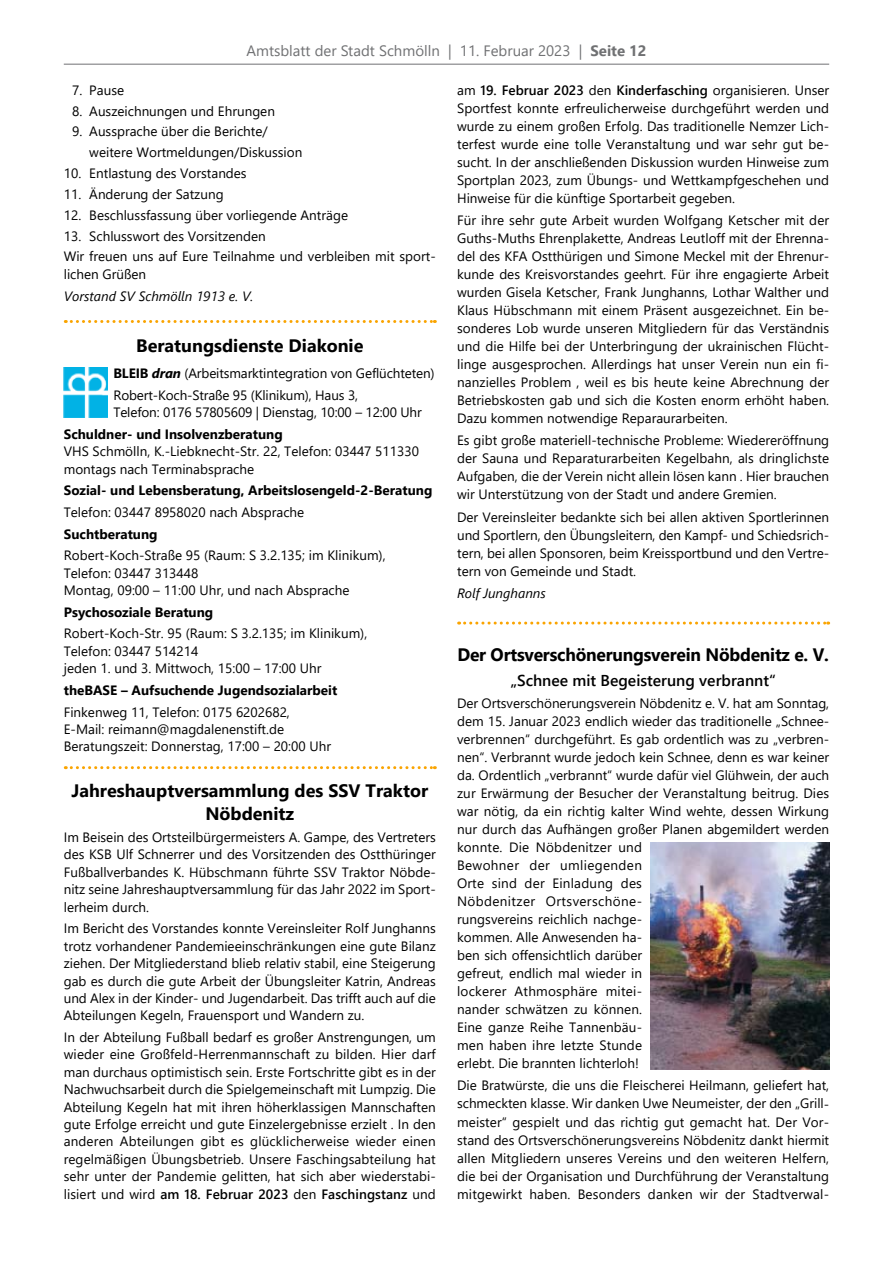
<style>
.page{position:relative;width:893px;height:1263px;background:#fff}
.page>*{position:absolute;margin:0;border:0;box-sizing:border-box;transform-origin:0 0}
.t1{font:700 18px/23.7px "Segoe UI";color:#000;text-align:center}
.t2{font:600 15.75px "Segoe UI";color:#000}
.t3{font:15px "Segoe UI";color:#707173}
.t4{font:13.5px/18px "Segoe UI";color:#000}
.t5{font:700 13.5px "Segoe UI";color:#000}
.t6{font:italic 13.5px "Segoe UI";color:#000}
.s1{font-weight:700}
.s2{font-weight:700;font-style:italic}
.s3{font-weight:600}
</style>
<div class="page">
<hr style="left:64px;top:64px;width:765px;height:1px;background:#707173">
<svg style="left:65px;top:320px;width:370px;height:3px"></svg>
<svg style="left:459px;top:621px;width:370px;height:3px"></svg>
<img style="left:64px;top:368px;width:43px;height:50px">
<img style="left:651px;top:842px;width:178px;height:227px">
<svg style="left:65px;top:766px;width:370px;height:3px"></svg>
<p class="t3" style="left:246px;top:36px;width:400px">Amtsblatt der Stadt Schmölln | 11. Februar 2023 | <span class="s1">Seite 12</span></p>
<p class="t4" style="left:72px;top:80px;width:53px">7. Pause</p>
<p class="t4" style="left:72px;top:101px;width:204px">8. Auszeichnungen und Ehrungen</p>
<p class="t4" style="left:89px;top:120px;width:215px;line-height:20.9px;text-indent:-17px">9. Aussprache über die Berichte/ weitere Wortmeldungen/Diskussion</p>
<p class="t4" style="left:64px;top:163px;width:184px">10. Entlastung des Vorstandes</p>
<p class="t4" style="left:64px;top:184px;width:161px">11. Änderung der Satzung</p>
<p class="t4" style="left:64px;top:205px;width:286px">12. Beschlussfassung über vorliegende Anträge</p>
<p class="t4" style="left:64px;top:224px;width:374px;line-height:20.9px">13. Schlusswort des Vorsitzenden<br>Wir freuen uns auf Eure Teilnahme und verbleiben mit sport-</p>
<p class="t4" style="left:64px;top:264px;width:84px">lichen Grüßen</p>
<p class="t6" style="left:64px;top:283px;width:191px">Vorstand SV Schmölln 1913 e. V.</p>
<h1 class="t1" style="left:136px;top:333px;width:229px">Beratungsdienste Diakonie</h1>
<p class="t4" style="left:113px;top:361px;width:323px;line-height:21.6px"><span class="s1">BLEIB</span> <span class="s2">dran</span> (Arbeitsmarktintegration von Geflüchteten)<br>Robert-Koch-Straße 95 (Klinikum), Haus 3,</p>
<p class="t4" style="left:113px;top:402px;width:310px">Telefon: 0176 57805609 | Dienstag, 10:00 – 12:00 Uhr</p>
<p class="t5" style="left:64px;top:421px;width:220px">Schuldner- und Insolvenzberatung</p>
<p class="t4" style="left:64px;top:442px;width:357px;line-height:17.4px">VHS Schmölln, K.-Liebknecht-Str. 22, Telefon: 03447 511330 montags nach Terminabsprache</p>
<p class="t5" style="left:64px;top:478px;width:370px">Sozial- und Lebensberatung, Arbeitslosengeld-2-Beratung</p>
<p class="t4" style="left:64px;top:502px;width:242px">Telefon: 03447 8958020 nach Absprache</p>
<p class="t5" style="left:64px;top:521px;width:95px">Suchtberatung</p>
<p class="t4" style="left:64px;top:546px;width:323px;line-height:17.4px">Robert-Koch-Straße 95 (Raum: S 3.2.135; im Klinikum),<br>Telefon: 03447 313448<br>Montag, 09:00 – 11:00 Uhr, und nach Absprache</p>
<p class="t5" style="left:64px;top:599px;width:151px">Psychosoziale Beratung</p>
<p class="t4" style="left:64px;top:624px;width:305px;line-height:17.4px">Robert-Koch-Str. 95 (Raum: S 3.2.135; im Klinikum),<br>Telefon: 03447 514214<br>jeden 1. und 3. Mittwoch, 15:00 – 17:00 Uhr</p>
<p class="t5" style="left:64px;top:677px;width:275px">theBASE – Aufsuchende Jugendsozialarbeit</p>
<p class="t4" style="left:64px;top:702px;width:269px;line-height:17.4px">Finkenweg 11, Telefon: 0175 6202682,<br>E-Mail: reimann@magdalenenstift.de<br>Beratungszeit: Donnerstag, 17:00 – 20:00 Uhr</p>
<h1 class="t1" style="left:71px;top:777px;width:358px">Jahreshauptversammlung des SSV Traktor<br>Nöbdenitz</h1>
<p class="t4" style="left:64px;top:827px;width:374px;line-height:17.4px;text-align:justify">Im Beisein des Ortsteilbürgermeisters A. Gampe, des Vertreters des KSB Ulf Schnerrer und des Vorsitzenden des Ostthüringer Fußballverbandes K. Hübschmann führte SSV Traktor Nöbde&shy;nitz seine Jahreshauptversammlung für das Jahr 2022 im Sport&shy;lerheim durch.</p>
<p class="t4" style="left:64px;top:919px;width:374px;line-height:17.4px;text-align:justify">Im Bericht des Vorstandes konnte Vereinsleiter Rolf Junghanns trotz vorhandener Pandemieeinschränkungen eine gute Bilanz ziehen. Der Mitgliederstand blieb relativ stabil, eine Steigerung gab es durch die gute Arbeit der Übungsleiter Katrin, Andreas und Alex in der Kinder- und Jugendarbeit. Das trifft auch auf die Abteilungen Kegeln, Frauensport und Wandern zu.</p>
<p class="t4" style="left:64px;top:1027px;width:374px;line-height:17.4px;text-align:justify">In der Abteilung Fußball bedarf es großer Anstrengungen, um wieder eine Großfeld-Herrenmannschaft zu bilden. Hier darf man durchaus optimistisch sein. Erste Fortschritte gibt es in der Nachwuchsarbeit durch die Spielgemeinschaft mit Lumpzig. Die Abteilung Kegeln hat mit ihren höherklassigen Mannschaften gute Erfolge erreicht und gute Einzelergebnisse erzielt . In den anderen Abteilungen gibt es glücklicherweise wieder einen regelmäßigen Übungsbetrieb. Unsere Faschingsabteilung hat sehr unter der Pandemie gelitten, hat sich aber wiederstabi&shy;lisiert und wird <span class="s3">am 18. Februar 2023</span> den <span class="s3">Faschingstanz</span> und</p>
<p class="t4" style="left:457px;top:80px;width:374px;text-align:justify">am <span class="s3">19. Februar 2023</span> den <span class="s3">Kinderfasching</span> organisieren. Unser Sportfest konnte erfreulicherweise durchgeführt werden und wurde zu einem großen Erfolg. Das traditionelle Nemzer Lich&shy;terfest wurde eine tolle Veranstaltung und war sehr gut be&shy;sucht. In der anschließenden Diskussion wurden Hinweise zum Sportplan 2023, zum Übungs- und Wettkampfgeschehen und Hinweise für die künftige Sportarbeit gegeben.</p>
<p class="t4" style="left:457px;top:210px;width:374px;text-align:justify">Für ihre sehr gute Arbeit wurden Wolfgang Ketscher mit der Guths-Muths Ehrenplakette, Andreas Leutloff mit der Ehrenna&shy;del des KFA Ostthürigen und Simone Meckel mit der Ehrenur&shy;kunde des Kreisvorstandes geehrt. Für ihre engagierte Arbeit wurden Gisela Ketscher, Frank Junghanns, Lothar Walther und Klaus Hübschmann mit einem Präsent ausgezeichnet. Ein be&shy;sonderes Lob wurde unseren Mitgliedern für das Verständnis und die Hilfe bei der Unterbringung der ukrainischen Flücht&shy;linge ausgesprochen. Allerdings hat unser Verein nun ein fi&shy;nanzielles Problem , weil es bis heute keine Abrechnung der Betriebskosten gab und sich die Kosten enorm erhöht haben.<br>Dazu kommen notwendige Reparaurarbeiten.</p>
<p class="t4" style="left:457px;top:430px;width:374px;text-align:justify">Es gibt große materiell-technische Probleme: Wiedereröffnung der Sauna und Reparaturarbeiten Kegelbahn, als dringlichste Aufgaben, die der Verein nicht allein lösen kann . Hier brauchen wir Unterstützung von der Stadt und andere Gremien.</p>
<p class="t4" style="left:457px;top:507px;width:374px;text-align:justify">Der Vereinsleiter bedankte sich bei allen aktiven Sportlerinnen und Sportlern, den Übungsleitern, den Kampf- und Schiedsrich&shy;tern, bei allen Sponsoren, beim Kreissportbund und den Vertre&shy;tern von Gemeinde und Stadt.</p>
<p class="t6" style="left:457px;top:580px;width:90px">Rolf Junghanns</p>
<h1 class="t1" style="left:457px;top:641px;width:373px">Der Ortsverschönerungsverein Nöbdenitz e. V.</h1>
<p class="t2" style="left:510px;top:665px;width:267px">„Schnee mit Begeisterung verbrannt“</p>
<p class="t4" style="left:457px;top:693px;width:374px">Der Ortsverschönerungsverein Nöbdenitz e. V. hat am Sonntag, dem 15. Januar 2023 endlich wieder das traditionelle „Schnee&shy;verbrennen“ durchgeführt. Es gab ordentlich was zu „verbren&shy;nen“. Verbrannt wurde jedoch kein Schnee, denn es war keiner da. Ordentlich „verbrannt“ wurde dafür viel Glühwein, der auch zur Erwärmung der Besucher der Veranstaltung beitrug. Dies war nötig, da ein richtig kalter Wind wehte, dessen Wirkung nur durch das Aufhängen großer Planen abgemildert werden konnte. Die Nöbdenitzer und<br>Bewohner der umliegenden<br>Orte sind der Einladung des<br>Nöbdenitzer Ortsverschöne-<br>rungsvereins reichlich nachge-<br>kommen. Alle Anwesenden ha-<br>ben sich offensichtlich darüber<br>gefreut, endlich mal wieder in<br>lockerer Athmosphäre mitei-<br>nander schwätzen zu können.<br>Eine ganze Reihe Tannenbäu-<br>men haben ihre letzte Stunde<br>erlebt. Die brannten lichterloh!</p>
<p class="t4" style="left:457px;top:1075px;width:374px;text-align:justify">Die Bratwürste, die uns die Fleischerei Heilmann, geliefert hat, schmeckten klasse. Wir danken Uwe Neumeister, der den „Grill&shy;meister“ gespielt und das richtig gut gemacht hat. Der Vor&shy;stand des Ortsverschönerungsvereins Nöbdenitz dankt hiermit allen Mitgliedern unseres Vereins und den weiteren Helfern, die bei der Organisation und Durchführung der Veranstaltung mitgewirkt haben. Besonders danken wir der Stadtverwal-</p>
</div>
